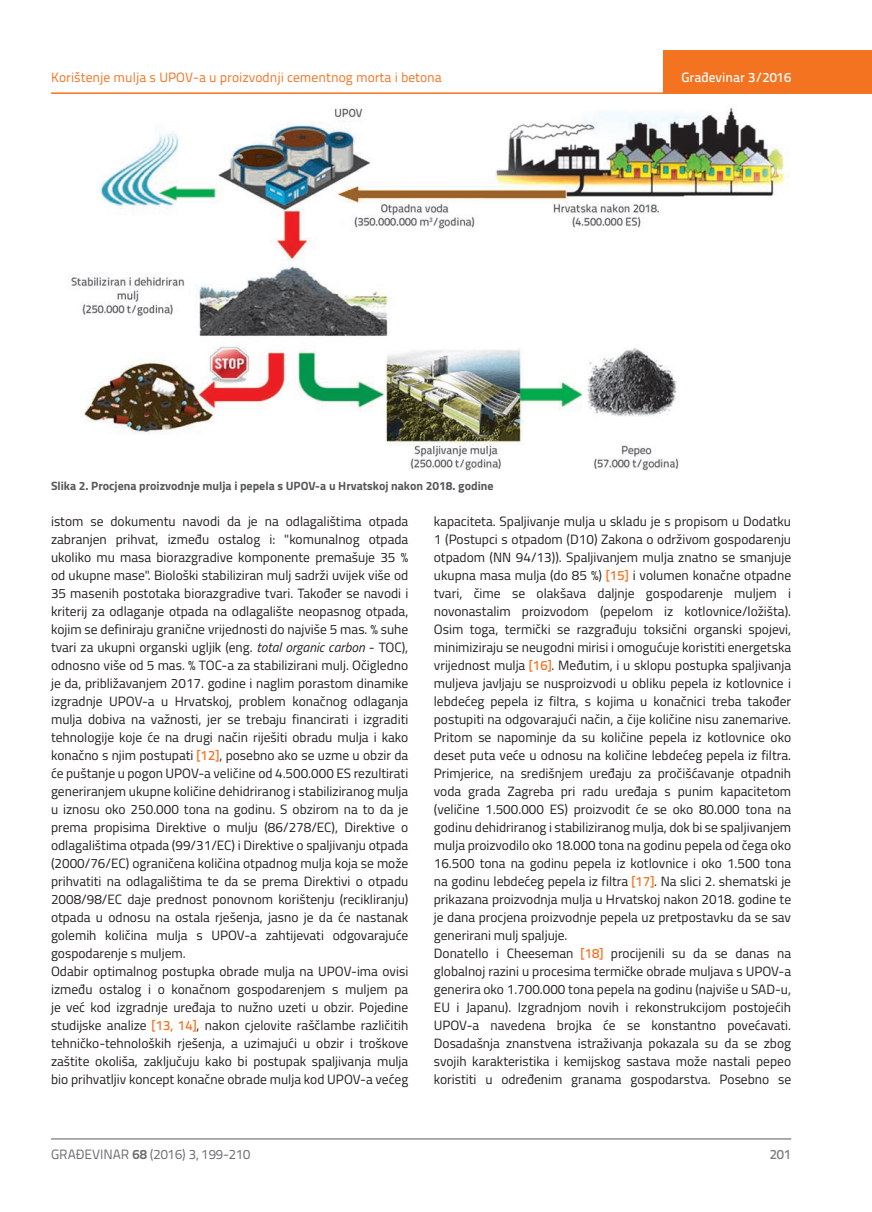
<style>
.page{position:relative;width:872px;height:1212px;background:#fff}
.page>*{position:absolute;margin:0;border:0;box-sizing:border-box;transform-origin:0 0}
.t1{font:13.5px/18px "Titillium";color:#231f20}
.t2{font:13.5px "Titillium Text 22 L";color:#f47321}
.t3{font:13.5px "Titillium Text 22 L";color:#6c6d70}
.t4{font:500 13.5px "Titillium Text 22 L";color:#fff}
.t5{font:500 13.5px "Titillium Text 22 L";color:#787a7d}
.t6{font:700 12px "Titillium";color:#57585a}
.s1{font-style:italic}
.s2{font-family:"Titillium Text 22 L";font-weight:500;color:#f47321}
.s3{font-weight:700}
</style>
<div class="page">
<hr style="left:51px;top:92px;width:821px;height:2px;background:#f47321">
<div style="left:663px;top:50px;width:209px;height:44px;background:#f47321"></div>
<hr style="left:51px;top:1139px;width:740px;height:1px;background:#57585a">
<img style="left:68px;top:107px;width:721px;height:364px">
<p class="t2" style="left:51px;top:68px;width:392px">Korištenje mulja s UPOV-a u proizvodnji cementnog morta i betona</p>
<p class="t6" style="left:51px;top:476px;width:444px">Slika 2. Procjena proizvodnje mulja i pepela s UPOV-a u Hrvatskoj nakon 2018. godine</p>
<p class="t4" style="left:681px;top:67px;width:111px">Građevinar 3/2016</p>
<p class="t1" style="left:51px;top:511px;width:359px">istom se dokumentu navodi da je na odlagalištima otpada zabranjen prihvat, između ostalog i: "komunalnog otpada ukoliko mu masa biorazgradive komponente premašuje 35 % od ukupne mase". Biološki stabiliziran mulj sadrži uvijek više od 35 masenih postotaka biorazgradive tvari. Također se navodi i kriterij za odlaganje otpada na odlagalište neopasnog otpada, kojim se definiraju granične vrijednosti do najviše 5 mas. % suhe tvari za ukupni organski ugljik (eng. <span class="s1">total organic carbon</span> - TOC), odnosno više od 5 mas. % TOC-a za stabilizirani mulj. Očigledno je da, približavanjem 2017. godine i naglim porastom dinamike izgradnje UPOV-a u Hrvatskoj, problem konačnog odlaganja mulja dobiva na važnosti, jer se trebaju financirati i izgraditi tehnologije koje će na drugi način riješiti obradu mulja i kako konačno s njim postupati <span class="s2">[12]</span>, posebno ako se uzme u obzir da će puštanje u pogon UPOV-a veličine od 4.500.000 ES rezultirati generiranjem ukupne količine dehidriranog i stabiliziranog mulja u iznosu oko 250.000 tona na godinu. S obzirom na to da je prema propisima Direktive o mulju (86/278/EC), Direktive o odlagalištima otpada (99/31/EC) i Direktive o spaljivanju otpada (2000/76/EC) ograničena količina otpadnog mulja koja se može prihvatiti na odlagalištima te da se prema Direktivi o otpadu 2008/98/EC daje prednost ponovnom korištenju (recikliranju) otpada u odnosu na ostala rješenja, jasno je da će nastanak golemih količina mulja s UPOV-a zahtijevati odgovarajuće gospodarenje s muljem.<br>Odabir optimalnog postupka obrade mulja na UPOV-ima ovisi između ostalog i o konačnom gospodarenjem s muljem pa je već kod izgradnje uređaja to nužno uzeti u obzir. Pojedine studijske analize <span class="s2">[13, 14]</span>, nakon cjelovite raščlambe različitih tehničko-tehnoloških rješenja, a uzimajući u obzir i troškove zaštite okoliša, zaključuju kako bi postupak spaljivanja mulja bio prihvatljiv koncept konačne obrade mulja kod UPOV-a većeg</p>
<p class="t1" style="left:434px;top:511px;width:359px">kapaciteta. Spaljivanje mulja u skladu je s propisom u Dodatku 1 (Postupci s otpadom (D10) Zakona o održivom gospodarenju otpadom (NN 94/13)). Spaljivanjem mulja znatno se smanjuje ukupna masa mulja (do 85 %) <span class="s2">[15]</span> i volumen konačne otpadne tvari, čime se olakšava daljnje gospodarenje muljem i novonastalim proizvodom (pepelom iz kotlovnice/ložišta).<br>Osim toga, termički se razgrađuju toksični organski spojevi, minimiziraju se neugodni mirisi i omogućuje koristiti energetska vrijednost mulja <span class="s2">[16]</span>. Međutim, i u sklopu postupka spaljivanja muljeva javljaju se nusproizvodi u obliku pepela iz kotlovnice i lebdećeg pepela iz filtra, s kojima u konačnici treba također postupiti na odgovarajući način, a čije količine nisu zanemarive.<br>Pritom se napominje da su količine pepela iz kotlovnice oko deset puta veće u odnosu na količine lebdećeg pepela iz filtra.<br>Primjerice, na središnjem uređaju za pročišćavanje otpadnih voda grada Zagreba pri radu uređaja s punim kapacitetom (veličine 1.500.000 ES) proizvodit će se oko 80.000 tona na godinu dehidriranog i stabiliziranog mulja, dok bi se spaljivanjem mulja proizvodilo oko 18.000 tona na godinu pepela od čega oko 16.500 tona na godinu pepela iz kotlovnice i oko 1.500 tona na godinu lebdećeg pepela iz filtra <span class="s2">[17]</span>. Na slici 2. shematski je prikazana proizvodnja mulja u Hrvatskoj nakon 2018. godine te je dana procjena proizvodnje pepela uz pretpostavku da se sav generirani mulj spaljuje.<br>Donatello i Cheeseman <span class="s2">[18]</span> procijenili su da se danas na globalnoj razini u procesima termičke obrade muljava s UPOV-a generira oko 1.700.000 tona pepela na godinu (najviše u SAD-u, EU i Japanu). Izgradnjom novih i rekonstrukcijom postojećih UPOV-a navedena brojka će se konstantno povećavati.<br>Dosadašnja znanstvena istraživanja pokazala su da se zbog svojih karakteristika i kemijskog sastava može nastali pepeo koristiti u određenim granama gospodarstva. Posebno se</p>
<p class="t3" style="left:51px;top:1144px;width:201px">GRAĐEVINAR <span class="s3">68</span> (2016) 3, 199-210</p>
<p class="t5" style="left:769px;top:1144px;width:23px">201</p>
</div>
